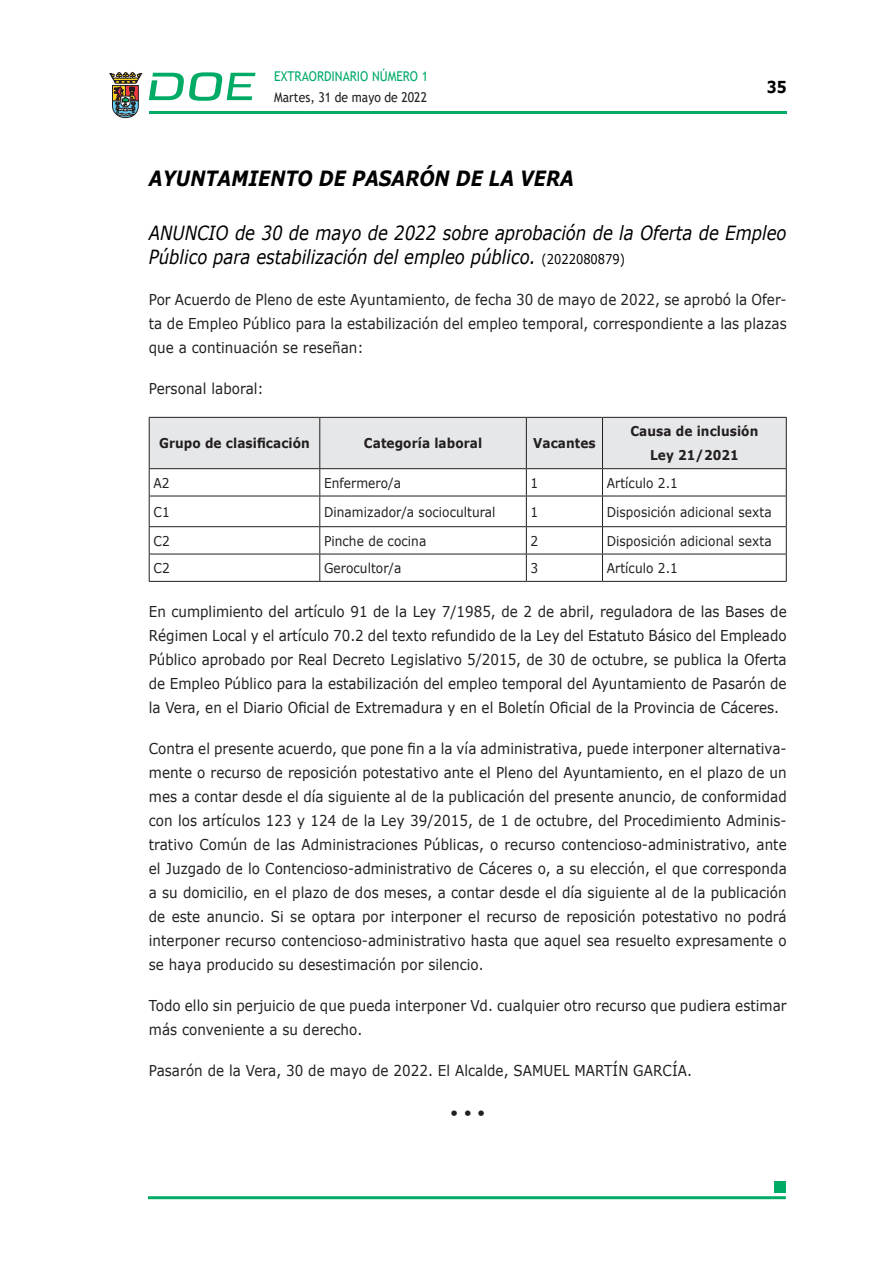
<style>
.page{position:relative;width:893px;height:1263px;background:#fff}
.page>*{position:absolute;margin:0;border:0;box-sizing:border-box;transform-origin:0 0}
.ORGANISMO{font:italic 700 21px "Verdana";color:#000;scale:.85 1}
.SUBORGANISMO{font:italic 19.5px/24px "Verdana";color:#000;scale:.85 1}
.t1{font:700 16.5px "Verdana";color:#000;scale:.85 1}
.CUERPO_DE_TEXTO{font:15px/24px "Verdana";letter-spacing:.005em;color:#231f20;text-align:justify;scale:.9 1}
.ADENDA{font:15px "Verdana";color:#231f20}
.CUERPO_DE_TEXTO-2{font:13.5px "Verdana";letter-spacing:.005em;color:#231f20;scale:.9 1}
.TABLATITULO{font:700 13.5px "Verdana";letter-spacing:.005em;color:#231f20;scale:.9 1}
.t2{font:13.5px "Trebuchet MS";color:#00ab67;scale:.9 1}
.t3{font:13.5px "Trebuchet MS";color:#231f20;scale:.9 1}
.s1{font-style:normal;font-size:13.5px}
</style>
<div class="page">
<hr style="left:149px;top:111px;width:638px;height:3px;background:#00ab66">
<svg style="left:109px;top:72px;width:33px;height:46px"></svg>
<svg style="left:149px;top:72px;width:106px;height:29px"></svg>
<hr style="left:148px;top:1196px;width:638px;height:3px;background:#00ab66">
<div style="left:775px;top:1181px;width:11px;height:11px;background:#00ab66"></div>
<svg style="left:149px;top:417px;width:638px;height:79px"></svg>
<hr style="left:149px;top:496px;width:171px;height:1px;background:#231f20">
<hr style="left:149px;top:496px;width:1px;height:30px;background:#231f20">
<hr style="left:320px;top:496px;width:206px;height:1px;background:#231f20">
<hr style="left:319px;top:496px;width:1px;height:30px;background:#231f20">
<hr style="left:526px;top:496px;width:76px;height:1px;background:#231f20">
<hr style="left:526px;top:496px;width:1px;height:30px;background:#231f20">
<hr style="left:602px;top:496px;width:185px;height:1px;background:#231f20">
<hr style="left:602px;top:496px;width:1px;height:30px;background:#231f20">
<hr style="left:786px;top:496px;width:1px;height:30px;background:#231f20">
<hr style="left:149px;top:526px;width:171px;height:1px;background:#231f20">
<hr style="left:320px;top:526px;width:206px;height:1px;background:#231f20">
<hr style="left:526px;top:526px;width:76px;height:1px;background:#231f20">
<hr style="left:602px;top:526px;width:185px;height:1px;background:#231f20">
<hr style="left:149px;top:554px;width:171px;height:1px;background:#231f20">
<svg style="left:149px;top:527px;width:1px;height:54px"></svg>
<hr style="left:320px;top:554px;width:206px;height:1px;background:#231f20">
<svg style="left:319px;top:527px;width:1px;height:54px"></svg>
<hr style="left:526px;top:554px;width:76px;height:1px;background:#231f20">
<svg style="left:526px;top:527px;width:1px;height:54px"></svg>
<hr style="left:602px;top:554px;width:185px;height:1px;background:#231f20">
<svg style="left:602px;top:527px;width:1px;height:54px"></svg>
<svg style="left:786px;top:527px;width:1px;height:54px"></svg>
<hr style="left:149px;top:581px;width:171px;height:1px;background:#231f20">
<hr style="left:320px;top:581px;width:206px;height:1px;background:#231f20">
<hr style="left:526px;top:581px;width:76px;height:1px;background:#231f20">
<hr style="left:602px;top:581px;width:185px;height:1px;background:#231f20">
<p class="t2" style="left:274px;top:67px;width:173px">EXTRAORDINARIO NÚMERO 1</p>
<p class="t3" style="left:274px;top:88px;width:171px">Martes, 31 de mayo de 2022</p>
<p class="t1" style="left:767px;top:75px;width:25px">35</p>
<p class="ORGANISMO" style="left:149px;top:164px;width:502px">AYUNTAMIENTO DE PASARÓN DE LA VERA</p>
<p class="SUBORGANISMO" style="left:149px;top:221px;width:752px">ANUNCIO de 30 de mayo de 2022 sobre aprobación de la Oferta de Empleo<br>Público para estabilización del empleo público. <span class="s1">(2022080879)</span></p>
<p class="CUERPO_DE_TEXTO" style="left:149px;top:287px;width:710px">Por Acuerdo de Pleno de este Ayuntamiento, de fecha 30 de mayo de 2022, se aprobó la Ofer&shy;ta de Empleo Público para la estabilización del empleo temporal, correspondiente a las plazas que a continuación se reseñan:</p>
<p class="CUERPO_DE_TEXTO" style="left:149px;top:376px;width:129px">Personal laboral:</p>
<p class="TABLATITULO" style="left:159px;top:434px;width:169px">Grupo de clasificación</p>
<p class="TABLATITULO" style="left:364px;top:434px;width:133px">Categoría laboral</p>
<p class="TABLATITULO" style="left:533px;top:434px;width:71px">Vacantes</p>
<p class="TABLATITULO" style="left:630px;top:422px;width:144px">Causa de inclusión</p>
<p class="TABLATITULO" style="left:650px;top:446px;width:100px">Ley 21/2021</p>
<p class="CUERPO_DE_TEXTO-2" style="left:153px;top:473px;width:19px">A2</p>
<p class="CUERPO_DE_TEXTO-2" style="left:324px;top:473px;width:87px">Enfermero/a</p>
<p class="CUERPO_DE_TEXTO-2" style="left:531px;top:473px;width:10px">1</p>
<p class="CUERPO_DE_TEXTO-2" style="left:607px;top:473px;width:81px">Artículo 2.1</p>
<p class="CUERPO_DE_TEXTO-2" style="left:153px;top:502px;width:20px">C1</p>
<p class="CUERPO_DE_TEXTO-2" style="left:324px;top:502px;width:192px">Dinamizador/a sociocultural</p>
<p class="CUERPO_DE_TEXTO-2" style="left:531px;top:502px;width:10px">1</p>
<p class="CUERPO_DE_TEXTO-2" style="left:607px;top:502px;width:185px">Disposición adicional sexta</p>
<p class="CUERPO_DE_TEXTO-2" style="left:153px;top:531px;width:20px">C2</p>
<p class="CUERPO_DE_TEXTO-2" style="left:324px;top:531px;width:115px">Pinche de cocina</p>
<p class="CUERPO_DE_TEXTO-2" style="left:531px;top:531px;width:10px">2</p>
<p class="CUERPO_DE_TEXTO-2" style="left:607px;top:531px;width:185px">Disposición adicional sexta</p>
<p class="CUERPO_DE_TEXTO-2" style="left:153px;top:559px;width:20px">C2</p>
<p class="CUERPO_DE_TEXTO-2" style="left:324px;top:559px;width:88px">Gerocultor/a</p>
<p class="CUERPO_DE_TEXTO-2" style="left:531px;top:559px;width:10px">3</p>
<p class="CUERPO_DE_TEXTO-2" style="left:607px;top:559px;width:81px">Artículo 2.1</p>
<p class="CUERPO_DE_TEXTO" style="left:149px;top:599px;width:710px">En cumplimiento del artículo 91 de la Ley 7/1985, de 2 de abril, reguladora de las Bases de Régimen Local y el artículo 70.2 del texto refundido de la Ley del Estatuto Básico del Empleado Público aprobado por Real Decreto Legislativo 5/2015, de 30 de octubre, se publica la Oferta de Empleo Público para la estabilización del empleo temporal del Ayuntamiento de Pasarón de la Vera, en el Diario Oficial de Extremadura y en el Boletín Oficial de la Provincia de Cáceres.</p>
<p class="CUERPO_DE_TEXTO" style="left:149px;top:736px;width:710px">Contra el presente acuerdo, que pone fin a la vía administrativa, puede interponer alternativa&shy;mente o recurso de reposición potestativo ante el Pleno del Ayuntamiento, en el plazo de un mes a contar desde el día siguiente al de la publicación del presente anuncio, de conformidad con los artículos 123 y 124 de la Ley 39/2015, de 1 de octubre, del Procedimiento Adminis&shy;trativo Común de las Administraciones Públicas, o recurso contencioso-administrativo, ante el Juzgado de lo Contencioso-administrativo de Cáceres o, a su elección, el que corresponda a su domicilio, en el plazo de dos meses, a contar desde el día siguiente al de la publicación de este anuncio. Si se optara por interponer el recurso de reposición potestativo no podrá interponer recurso contencioso-administrativo hasta que aquel sea resuelto expresamente o se haya producido su desestimación por silencio.</p>
<p class="CUERPO_DE_TEXTO" style="left:149px;top:993px;width:710px">Todo ello sin perjuicio de que pueda interponer Vd. cualquier otro recurso que pudiera estimar más conveniente a su derecho.</p>
<p class="CUERPO_DE_TEXTO" style="left:149px;top:1058px;width:605px">Pasarón de la Vera, 30 de mayo de 2022. El Alcalde, SAMUEL MARTÍN GARCÍA.</p>
<p class="ADENDA" style="left:450px;top:1102px;width:37px">• • •</p>
</div>
